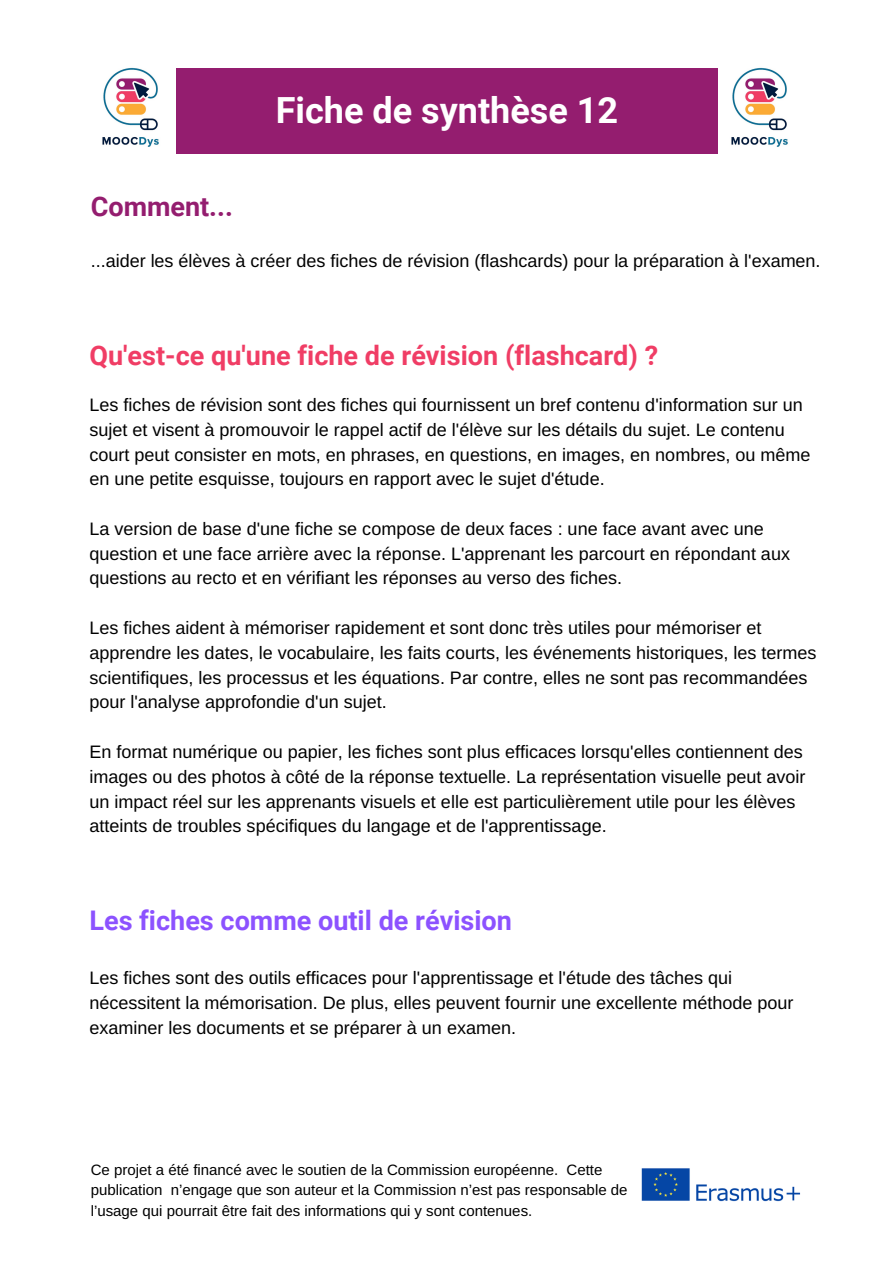
<style>
.page{position:relative;width:894px;height:1264px;background:#fff}
.page>*{position:absolute;margin:0;border:0;box-sizing:border-box;transform-origin:0 0}
.t1{font:700 36px "Roboto";color:#fff}
.t2{font:700 27px "Roboto";color:#f03d65}
.t3{font:700 27px "Roboto";color:#8c52ff}
.t4{font:700 27px "Roboto";color:#941d6f}
.t5{font:18px/24.8px "Arimo";color:#000}
.t6{font:15px/20.2px "Arimo";color:#000}
</style>
<div class="page">
<div style="left:89px;top:68px;width:715px;height:85px;background:#941d6f"></div>
<img style="left:89px;top:67px;width:86px;height:86px">
<img style="left:718px;top:67px;width:86px;height:86px">
<img style="left:641px;top:1168px;width:160px;height:34px">
<h2 class="t4" style="left:91px;top:191px;width:144px">Comment...</h2>
<h1 class="t1" style="left:276px;top:90px;width:344px">Fiche de synthèse 12</h1>
<p class="t5" style="left:91px;top:248px;width:731px">...aider les élèves à créer des fiches de révision (flashcards) pour la préparation à l'examen.</p>
<h2 class="t2" style="left:89px;top:340px;width:570px">Qu'est-ce qu'une fiche de révision (flashcard) ?</h2>
<p class="t5" style="left:89px;top:392px;width:722px">Les fiches de révision sont des fiches qui fournissent un bref contenu d'information sur un sujet et visent à promouvoir le rappel actif de l'élève sur les détails du sujet. Le contenu court peut consister en mots, en phrases, en questions, en images, en nombres, ou même en une petite esquisse, toujours en rapport avec le sujet d'étude.</p>
<p class="t5" style="left:89px;top:516px;width:702px">La version de base d'une fiche se compose de deux faces : une face avant avec une question et une face arrière avec la réponse. L'apprenant les parcourt en répondant aux questions au recto et en vérifiant les réponses au verso des fiches.</p>
<p class="t5" style="left:89px;top:615px;width:728px">Les fiches aident à mémoriser rapidement et sont donc très utiles pour mémoriser et apprendre les dates, le vocabulaire, les faits courts, les événements historiques, les termes scientifiques, les processus et les équations. Par contre, elles ne sont pas recommandées pour l'analyse approfondie d'un sujet.</p>
<p class="t5" style="left:89px;top:739px;width:717px">En format numérique ou papier, les fiches sont plus efficaces lorsqu'elles contiennent des images ou des photos à côté de la réponse textuelle. La représentation visuelle peut avoir un impact réel sur les apprenants visuels et elle est particulièrement utile pour les élèves atteints de troubles spécifiques du langage et de l'apprentissage.</p>
<h2 class="t3" style="left:89px;top:904px;width:424px">Les fiches comme outil de révision</h2>
<p class="t5" style="left:89px;top:965px;width:705px">Les fiches sont des outils efficaces pour l'apprentissage et l'étude des tâches qui nécessitent la mémorisation. De plus, elles peuvent fournir une excellente méthode pour examiner les documents et se préparer à un examen.</p>
<p class="t6" style="left:91px;top:1159px;width:538px">Ce projet a été financé avec le soutien de la Commission européenne. Cette publication n’engage que son auteur et la Commission n’est pas responsable de l’usage qui pourrait être fait des informations qui y sont contenues.</p>
</div>
